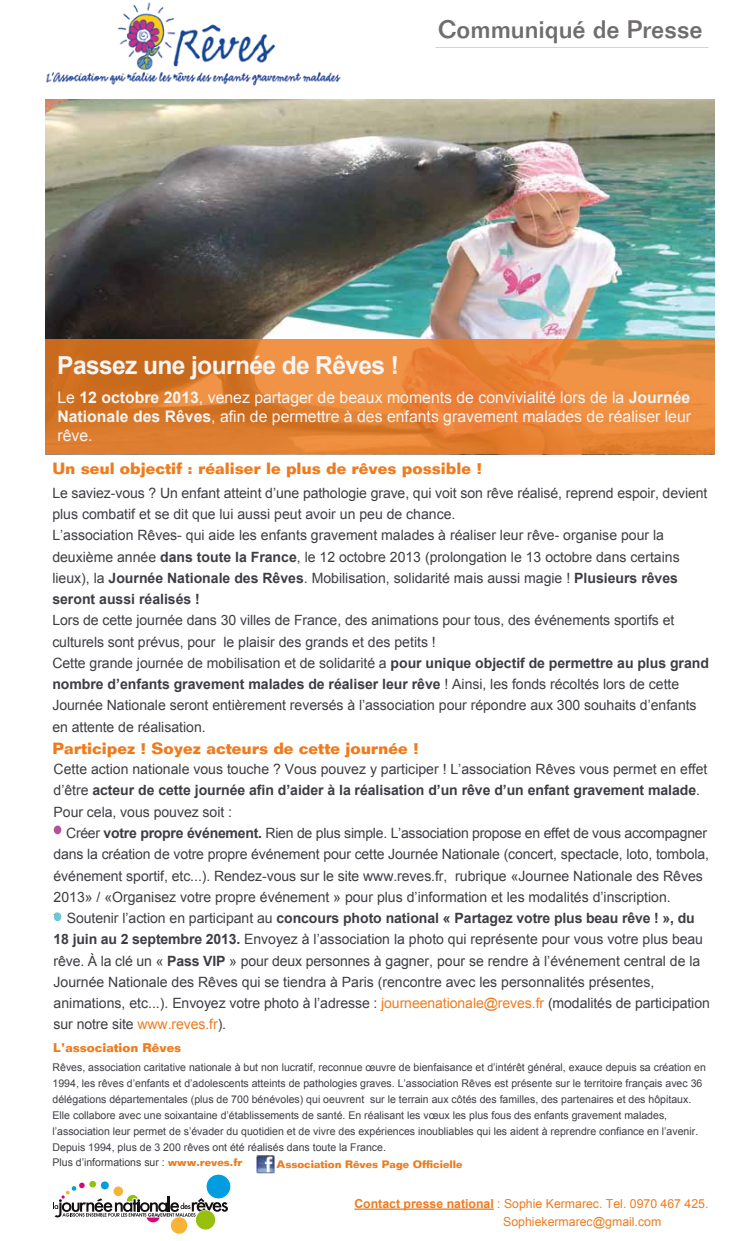
<style>
.page{position:relative;width:745px;height:1241px;background:#fff}
.page>*{position:absolute;margin:0;border:0;box-sizing:border-box;transform-origin:0 0}
.t1{font:700 24.75px "Arial";letter-spacing:-.025em;color:#f6f5f5}
.t2{font:500 24.75px "Folio Std";color:#706d6e}
.t3{font:16px/19.1px "Arial";color:#f6f5f5;text-align:justify}
.t4{font:700 16px "Folio Std";color:#ee7c1e}
.t5{font:14.12px/21.2px "Arial";color:#3e3d43}
.t6{font:12.38px/17.8px "Arial";color:#ee7c1e}
.t7{font:700 12.38px "Folio Std";color:#ee7c1e}
.t8{font:10.62px/16px "Arial";color:#3e3d43}
.t9{font:700 10.62px "Folio Std";color:#ee7c1e}
.t10{font:700 5px "Myriad";color:#1a171c}
.s1{font-weight:700}
.s2{color:#ee7c1e}
.s3{font-family:"Folio Std";font-weight:700;color:#ee7c1e}
</style>
<div class="page">
<img style="left:45px;top:99px;width:669px;height:240px">
<svg style="left:45px;top:339px;width:669px;height:115px;background:#e18134"></svg>
<hr style="left:354px;top:1208px;width:139px;height:1px;background:#ee7c1e">
<svg style="left:53px;top:1174px;width:177px;height:59px"></svg>
<img style="left:256px;top:1155px;width:18px;height:18px">
<img style="left:46px;top:2px;width:295px;height:83px">
<div style="left:54px;top:825px;width:7px;height:9px;background:#b35396;border-radius:50%"></div>
<div style="left:54px;top:912px;width:7px;height:9px;background:#6ec6d8;border-radius:50%"></div>
<h1 class="t2" style="left:438px;top:15px;width:266px">Communiqué de Presse</h1>
<h1 class="t1" style="left:57px;top:349px;width:343px">Passez une journée de Rêves !</h1>
<p class="t3" style="left:57px;top:388px;width:634px">Le <span class="s1">12 octobre 2013</span>, venez partager de beaux moments de convivialité lors de la <span class="s1">Journée Nationale des Rêves</span>, afin de permettre à des enfants gravement malades de réaliser leur rêve.</p>
<p class="t4" style="left:52px;top:458px;width:431px">Un seul objectif : réaliser le plus de rêves possible !</p>
<p class="t5" style="left:52px;top:482px;width:656px">Le saviez-vous ? Un enfant atteint d’une pathologie grave, qui voit son rêve réalisé, reprend espoir, devient plus combatif et se dit que lui aussi peut avoir un peu de chance.<br>L’association Rêves- qui aide les enfants gravement malades à réaliser leur rêve- organise pour la deuxième année <span class="s1">dans toute la France</span>, le 12 octobre 2013 (prolongation le 13 octobre dans certains lieux), la <span class="s1">Journée Nationale des Rêves</span>. Mobilisation, solidarité mais aussi magie ! <span class="s1">Plusieurs rêves seront aussi réalisés !</span></p>
<p class="t5" style="left:52px;top:609px;width:657px">Lors de cette journée dans 30 villes de France, des animations pour tous, des événements sportifs et culturels sont prévus, pour le plaisir des grands et des petits !<br>Cette grande journée de mobilisation et de solidarité a <span class="s1">pour unique objectif de permettre au plus grand nombre d’enfants gravement malades de réaliser leur rêve</span> ! Ainsi, les fonds récoltés lors de cette Journée Nationale seront entièrement reversés à l’association pour répondre aux 300 souhaits d’enfants en attente de réalisation.</p>
<p class="t4" style="left:52px;top:738px;width:368px">Participez ! Soyez acteurs de cette journée !</p>
<p class="t5" style="left:54px;top:758px;width:657px">Cette action nationale vous touche ? Vous pouvez y participer ! L’association Rêves vous permet en effet d’être <span class="s1">acteur de cette journée afin d’aider à la réalisation d’un rêve d’un enfant gravement malade</span>.<br>Pour cela, vous pouvez soit :<br>* Créer <span class="s1">votre propre événement.</span> Rien de plus simple. L’association propose en effet de vous accompagner dans la création de votre propre événement pour cette Journée Nationale (concert, spectacle, loto, tombola, événement sportif, etc...). Rendez-vous sur le site www.reves.fr, rubrique «Journee Nationale des Rêves 2013» / «Organisez votre propre événement » pour plus d’information et les modalités d’inscription.<br>* Soutenir l’action en participant au <span class="s1">concours photo national « Partagez votre plus beau rêve ! », du 18 juin au 2 septembre 2013.</span> Envoyez à l’association la photo qui représente pour vous votre plus beau rêve. À la clé un « <span class="s1">Pass VIP</span> » pour deux personnes à gagner, pour se rendre à l’événement central de la Journée Nationale des Rêves qui se tiendra à Paris (rencontre avec les personnalités présentes, animations, etc...). Envoyez votre photo à l’adresse : <span class="s2">journeenationale@reves.fr</span> (modalités de participation sur notre site <span class="s2">www.reves.fr</span>).</p>
<p class="t8" style="left:52px;top:1058px;width:654px">Rêves, association caritative nationale à but non lucratif, reconnue œuvre de bienfaisance et d’intérêt général, exauce depuis sa création en 1994, les rêves d’enfants et d’adolescents atteints de pathologies graves. L’association Rêves est présente sur le territoire français avec 36 délégations départementales (plus de 700 bénévoles) qui oeuvrent sur le terrain aux côtés des familles, des partenaires et des hôpitaux.<br>Elle collabore avec une soixantaine d’établissements de santé. En réalisant les vœux les plus fous des enfants gravement malades, l’association leur permet de s’évader du quotidien et de vivre des expériences inoubliables qui les aident à reprendre confiance en l’avenir.<br>Depuis 1994, plus de 3 200 rêves ont été réalisés dans toute la France.<br>Plus d’informations sur : <span class="s3">www.reves.fr</span></p>
<p class="t7" style="left:53px;top:1039px;width:129px">L’association Rêves</p>
<p class="t9" style="left:276px;top:1157px;width:187px">Association Rêves Page Officielle</p>
<p class="t10" style="left:157px;top:1212px;width:5px">V</p>
<p class="t6" style="left:503px;top:1194px;width:207px;text-indent:-149px"><span class="s1">Contact presse national</span> : Sophie Kermarec. Tel. 0970 467 425.<br>Sophiekermarec@gmail.com</p>
</div>
